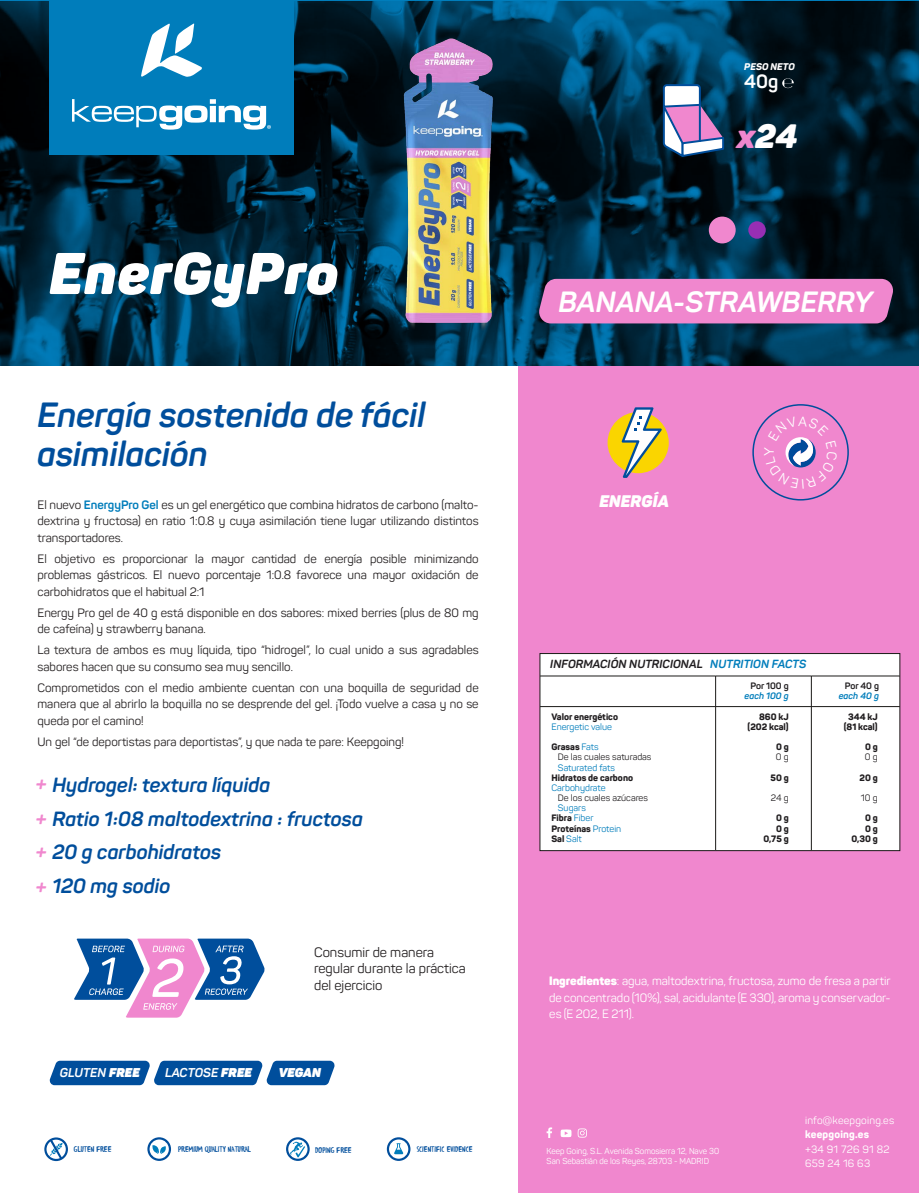
<style>
.page{position:relative;width:919px;height:1193px;background:#fff}
.page>*{position:absolute;margin:0;border:0;box-sizing:border-box;transform-origin:0 0}
.t1{font:italic 900 57.9px "Panton";letter-spacing:.02em;color:#fff}
.t2{font:italic 700 34.5px/39px "Panton";color:#004e9c}
.t3{font:italic 900 33.3px "Panton";color:#fff}
.t4{font:italic 700 28.95px "Panton";color:#fff}
.t5{font:italic 700 20.25px/33.5px "Panton";color:#004e9c}
.t6{font:700 18.9px "Panton";color:#fff}
.t7{font:italic 900 16.5px "Panton";color:#fff}
.t8{font:13.5px/16.5px "Panton";color:#231f20}
.t9{font:italic 700 12.6px "Panton";color:#fff}
.t10{font:italic 800 12.6px "Panton";letter-spacing:-.005em;color:#fff}
.t11{font:12px/16.5px "Panton";color:#231f20;text-align:justify}
.t12{font:12px/16.5px "Panton";color:#fff;text-align:justify}
.t13{font:italic 700 11.7px "Panton";color:#201d1f}
.t14{font:10.5px/14.4px "Panton";letter-spacing:.02em;color:#fff}
.t15{font:800 10.5px "Panton";letter-spacing:.02em;color:#fff}
.t16{font:italic 800 9.6px "Panton";color:#fff}
.t17{font:800 9.15px/10.2px "Panton";color:#201d1f;text-align:right}
.t18{font:9.15px/10.2px "Panton";color:#007dbb}
.t19{font:9.15px/10.2px "Panton";color:#201d1f}
.t20{font:italic 700 9.15px "Panton";color:#007dbb}
.t21{font:700 9.15px "Panton";color:#201d1f}
.t22{font:8.55px/9.8px "Panton";color:#fff;scale:.95 1}
.t23{font:8.1px "ALBOROTO";color:#004e9c}
.s1{font-weight:700;color:#007dbb}
.s2{color:#f087ce}
.s3{font-weight:800}
.s4{color:#007dbb}
.s5{font-weight:800;color:#201d1f}
.s6{font-weight:900}
</style>
<div class="page">
<div style="left:519px;top:365px;width:400px;height:828px;background:#f087ce"></div>
<div style="left:539px;top:653px;width:361px;height:198px;background:#fff;border:1px solid #1b1a18"></div>
<hr style="left:540px;top:676px;width:360px;height:1px;background:#1b1a18">
<hr style="left:540px;top:706px;width:360px;height:1px;background:#1b1a18">
<hr style="left:715px;top:676px;width:1px;height:175px;background:#1b1a18">
<hr style="left:811px;top:676px;width:1px;height:175px;background:#1b1a18">
<svg style="left:0;top:0;width:919px;height:365px;background:#00283c"></svg>
<div style="left:49px;top:0;width:244px;height:154px;background:#007dbb"></div>
<svg style="left:72px;top:99px;width:199px;height:31px"></svg>
<svg style="left:141px;top:23px;width:61px;height:54px"></svg>
<svg style="left:147px;top:1137px;width:24px;height:24px"></svg>
<svg style="left:44px;top:1137px;width:24px;height:24px"></svg>
<svg style="left:286px;top:1137px;width:24px;height:24px"></svg>
<svg style="left:387px;top:1137px;width:23px;height:24px"></svg>
<svg style="left:782px;top:78px;width:12px;height:10px"></svg>
<svg style="left:662px;top:83px;width:63px;height:76px"></svg>
<hr style="left:699px;top:105px;width:2px;height:36px;background:#004e9c">
<svg style="left:74px;top:939px;width:191px;height:79px"></svg>
<div style="left:537px;top:279px;width:357px;height:44px;background:#f087ce"></div>
<svg style="left:49px;top:1061px;width:286px;height:24px;background:#185ea5"></svg>
<div style="left:607px;top:412px;width:62px;height:61px;background:#fad500;border-radius:50%"></div>
<svg style="left:621px;top:407px;width:41px;height:71px"></svg>
<div style="left:752px;top:404px;width:97px;height:97px;border:2px solid #004e9c;border-radius:50%"></div>
<div style="left:748px;top:221px;width:18px;height:18px;background:#982eb4;border-radius:50%"></div>
<div style="left:709px;top:217px;width:26px;height:26px;background:#f087ce;border-radius:50%"></div>
<img style="left:393px;top:14px;width:113px;height:317px">
<svg style="left:546px;top:1127px;width:6px;height:11px"></svg>
<svg style="left:577px;top:1128px;width:10px;height:10px"></svg>
<svg style="left:560px;top:1129px;width:11px;height:8px"></svg>
<svg style="left:764px;top:416px;width:73px;height:72px"></svg>
<h1 class="t1" style="left:50px;top:236px;width:291px">EnerGyPro</h1>
<h2 class="t2" style="left:37px;top:396px;width:390px">Energía sostenida de fácil asimilación</h2>
<p class="t11" style="left:37px;top:496px;width:443px">El nuevo <span class="s1">EnergyPro Gel</span> es un gel energético que combina hidratos de carbono (malto&shy;dextrina y fructosa) en ratio 1:0.8 y cuya asimilación tiene lugar utilizando distintos transportadores.</p>
<p class="t11" style="left:37px;top:550px;width:443px">El objetivo es proporcionar la mayor cantidad de energía posible minimizando problemas gástricos. El nuevo porcentaje 1:0.8 favorece una mayor oxidación de carbohidratos que el habitual 2:1</p>
<p class="t11" style="left:37px;top:604px;width:443px">Energy Pro gel de 40 g está disponible en dos sabores: mixed berries (plus de 80 mg de cafeína) y strawberry banana.</p>
<p class="t11" style="left:37px;top:642px;width:443px">La textura de ambos es muy líquida, tipo “hidrogel”, lo cual unido a sus agradables sabores hacen que su consumo sea muy sencillo.</p>
<p class="t11" style="left:37px;top:679px;width:443px">Comprometidos con el medio ambiente cuentan con una boquilla de seguridad de manera que al abrirlo la boquilla no se desprende del gel. ¡Todo vuelve a casa y no se queda por el camino!</p>
<p class="t11" style="left:37px;top:733px;width:368px">Un gel “de deportistas para deportistas”, y que nada te pare: Keepgoing!</p>
<h3 class="t5" style="left:36px;top:768px;width:328px"><span class="s2">+</span> Hydrogel: textura líquida<br><span class="s2">+</span> Ratio 1:08 maltodextrina : fructosa <span class="s2">+</span> 20 g carbohidratos<br><span class="s2">+</span> 120 mg sodio</h3>
<p class="t8" style="left:314px;top:943px;width:153px">Consumir de manera regular durante la práctica del ejercicio</p>
<p class="t9" style="left:60px;top:1065px;width:82px">GLUTEN <span class="s3">FREE</span></p>
<p class="t9" style="left:165px;top:1065px;width:88px">LACTOSE <span class="s3">FREE</span></p>
<p class="t10" style="left:279px;top:1064px;width:44px">VEGAN</p>
<p class="t23" style="left:74px;top:1144px;width:39px">GLUTEN FREE</p>
<p class="t23" style="left:178px;top:1144px;width:74px">PREMIUM QUALITY NATURAL</p>
<p class="t23" style="left:315px;top:1145px;width:38px">DOPING FREE</p>
<p class="t23" style="left:417px;top:1144px;width:57px">SCIENTIFIC EVIDENCE</p>
<p class="t16" style="left:744px;top:60px;width:52px">PESO NETO</p>
<h3 class="t6" style="left:744px;top:70px;width:36px">40g</h3>
<h3 class="t3" style="left:737px;top:115px;width:62px"><span class="s2">x</span>24</h3>
<h3 class="t4" style="left:558px;top:284px;width:316px">BANANA-STRAWBERRY</h3>
<h3 class="t7" style="left:599px;top:490px;width:71px">ENERGÍA</h3>
<p class="t13" style="left:550px;top:657px;width:258px">INFORMACIÓN NUTRICIONAL <span class="s4">NUTRITION FACTS</span></p>
<p class="t21" style="left:750px;top:680px;width:40px">Por 100 g</p>
<p class="t20" style="left:744px;top:690px;width:46px">each 100 g</p>
<p class="t17" style="left:551px;top:711px;width:68px">Valor energético</p>
<p class="t18" style="left:551px;top:721px;width:62px">Energetic value</p>
<p class="t19" style="left:558px;top:742px;width:95px;text-indent:-6px"><span class="s3">Grasas</span> <span class="s4">Fats<br></span>De las cuales saturadas</p>
<p class="t18" style="left:558px;top:762px;width:59px">Saturated fats</p>
<p class="t17" style="left:551px;top:772px;width:83px">Hidratos de carbono</p>
<p class="t18" style="left:551px;top:783px;width:56px">Carbohydrate</p>
<p class="t19" style="left:558px;top:793px;width:92px">De los cuales azúcares</p>
<p class="t18" style="left:551px;top:803px;width:71px;text-indent:6px">Sugars<br><span class="s5">Fibra</span> Fiber<br><span class="s5">Proteínas</span> Protein<br><span class="s5">Sal</span> Salt</p>
<p class="t17" style="left:747px;top:711px;width:43px">860 kJ (202 kcal)</p>
<p class="t17" style="left:776px;top:742px;width:14px">0 g</p>
<p class="t19" style="left:776px;top:752px;width:14px">0 g</p>
<p class="t17" style="left:770px;top:772px;width:20px">50 g</p>
<p class="t19" style="left:771px;top:793px;width:19px">24 g</p>
<p class="t17" style="left:763px;top:813px;width:27px">0 g<br>0 g<br>0,75 g</p>
<p class="t21" style="left:844px;top:680px;width:36px">Por 40 g</p>
<p class="t20" style="left:839px;top:690px;width:42px">each 40 g</p>
<p class="t17" style="left:844px;top:711px;width:35px;text-align:center">344 kJ (81 kcal)</p>
<p class="t17" style="left:865px;top:742px;width:14px">0 g</p>
<p class="t19" style="left:865px;top:752px;width:14px">0 g</p>
<p class="t17" style="left:859px;top:772px;width:20px">20 g</p>
<p class="t19" style="left:861px;top:793px;width:18px">10 g</p>
<p class="t17" style="left:851px;top:813px;width:28px">0 g<br>0 g<br>0,30 g</p>
<p class="t12" style="left:549px;top:973px;width:343px"><span class="s6">Ingredientes</span>: agua, maltodextrina, fructosa, zumo de fresa a partir de concentrado (10%), sal, acidulante (E 330), aroma y conservador&shy;es (E 202, E 211).</p>
<p class="t22" style="left:546px;top:1147px;width:183px">Keep Going, S.L. Avenida Somosierra 12, Nave 30<br>San Sebastián de los Reyes, 28703 - MADRID</p>
<p class="t14" style="left:805px;top:1113px;width:91px">info@keepgoing.es</p>
<p class="t15" style="left:805px;top:1128px;width:66px">keepgoing.es</p>
<p class="t14" style="left:805px;top:1142px;width:86px">+34 91 726 91 82<br>659 24 16 63</p>
</div>
